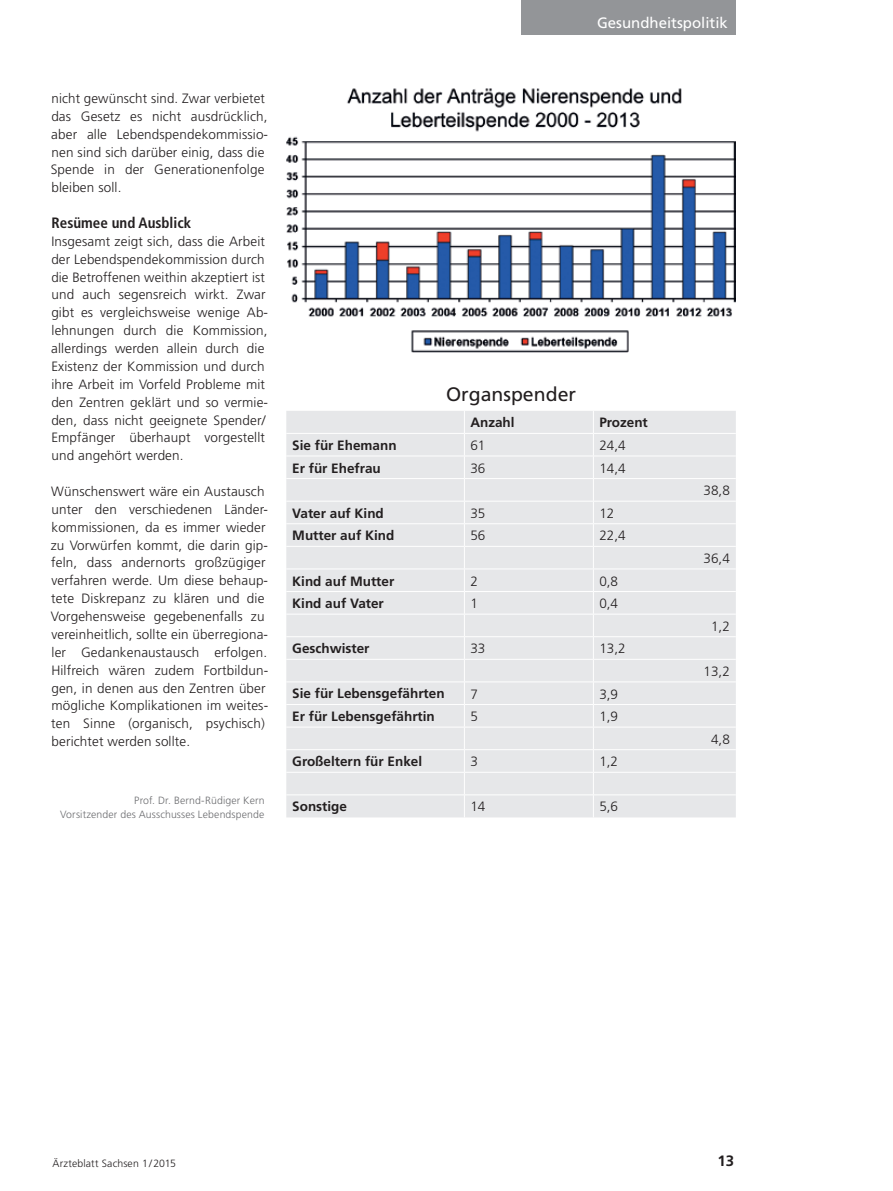
<style>
.page{position:relative;width:893px;height:1191px;background:#fff}
.page>*{position:absolute;margin:0;border:0;box-sizing:border-box;transform-origin:0 0}
.t1{font:19.5px "Frutiger";color:#231f20}
.Zwischenüberschrift{font:700 condensed 15px "Frutiger";color:#231f20}
.t2{font:15px "Frutiger";color:#fff}
.t3{font:700 15px "Frutiger";color:#231f20}
.Text_allgemein{font:300 13.5px/17.9px "Frutiger";letter-spacing:.01em;color:#231f20}
.t4{font:700 13.5px "Frutiger";color:#231f20}
.Autoren{font:300 10.5px "Frutiger";letter-spacing:.01em;color:#6c6d70}
.t5{font:300 10.5px "Frutiger";letter-spacing:.015em;color:#231f20}
</style>
<div class="page">
<div style="left:522px;top:0;width:214px;height:34px;background:#939598"></div>
<img style="left:286px;top:88px;width:450px;height:264px">
<div style="left:286px;top:411px;width:450px;height:406px;background:#e6e7e9"></div>
<hr style="left:286px;top:433px;width:178px;height:1px;background:#fff">
<hr style="left:464px;top:433px;width:129px;height:1px;background:#fff">
<hr style="left:593px;top:433px;width:143px;height:1px;background:#fff">
<hr style="left:286px;top:455px;width:178px;height:1px;background:#fff">
<hr style="left:464px;top:455px;width:129px;height:1px;background:#fff">
<hr style="left:593px;top:455px;width:143px;height:1px;background:#fff">
<hr style="left:286px;top:478px;width:178px;height:1px;background:#fff">
<hr style="left:464px;top:478px;width:129px;height:1px;background:#fff">
<hr style="left:593px;top:478px;width:143px;height:1px;background:#fff">
<hr style="left:286px;top:501px;width:178px;height:1px;background:#fff">
<hr style="left:464px;top:501px;width:129px;height:1px;background:#fff">
<hr style="left:593px;top:501px;width:143px;height:1px;background:#fff">
<hr style="left:286px;top:523px;width:178px;height:1px;background:#fff">
<hr style="left:464px;top:523px;width:129px;height:1px;background:#fff">
<hr style="left:593px;top:523px;width:143px;height:1px;background:#fff">
<hr style="left:286px;top:546px;width:178px;height:1px;background:#fff">
<hr style="left:464px;top:546px;width:129px;height:1px;background:#fff">
<hr style="left:593px;top:546px;width:143px;height:1px;background:#fff">
<hr style="left:286px;top:568px;width:178px;height:1px;background:#fff">
<hr style="left:464px;top:568px;width:129px;height:1px;background:#fff">
<hr style="left:593px;top:568px;width:143px;height:1px;background:#fff">
<hr style="left:286px;top:591px;width:178px;height:1px;background:#fff">
<hr style="left:464px;top:591px;width:129px;height:1px;background:#fff">
<hr style="left:593px;top:591px;width:143px;height:1px;background:#fff">
<hr style="left:286px;top:614px;width:178px;height:1px;background:#fff">
<hr style="left:464px;top:614px;width:129px;height:1px;background:#fff">
<hr style="left:593px;top:614px;width:143px;height:1px;background:#fff">
<hr style="left:286px;top:636px;width:178px;height:1px;background:#fff">
<hr style="left:464px;top:636px;width:129px;height:1px;background:#fff">
<hr style="left:593px;top:636px;width:143px;height:1px;background:#fff">
<hr style="left:286px;top:659px;width:178px;height:1px;background:#fff">
<hr style="left:464px;top:659px;width:129px;height:1px;background:#fff">
<hr style="left:593px;top:659px;width:143px;height:1px;background:#fff">
<hr style="left:286px;top:681px;width:178px;height:1px;background:#fff">
<hr style="left:464px;top:681px;width:129px;height:1px;background:#fff">
<hr style="left:593px;top:681px;width:143px;height:1px;background:#fff">
<hr style="left:286px;top:704px;width:178px;height:1px;background:#fff">
<hr style="left:464px;top:704px;width:129px;height:1px;background:#fff">
<hr style="left:593px;top:704px;width:143px;height:1px;background:#fff">
<hr style="left:286px;top:726px;width:178px;height:1px;background:#fff">
<hr style="left:464px;top:726px;width:129px;height:1px;background:#fff">
<hr style="left:593px;top:726px;width:143px;height:1px;background:#fff">
<hr style="left:286px;top:749px;width:178px;height:1px;background:#fff">
<hr style="left:464px;top:749px;width:129px;height:1px;background:#fff">
<hr style="left:593px;top:749px;width:143px;height:1px;background:#fff">
<hr style="left:286px;top:772px;width:178px;height:1px;background:#fff">
<hr style="left:464px;top:772px;width:129px;height:1px;background:#fff">
<hr style="left:593px;top:772px;width:143px;height:1px;background:#fff">
<hr style="left:286px;top:794px;width:178px;height:1px;background:#fff">
<hr style="left:464px;top:794px;width:129px;height:1px;background:#fff">
<svg style="left:464px;top:411px;width:1px;height:406px"></svg>
<hr style="left:593px;top:794px;width:143px;height:1px;background:#fff">
<svg style="left:593px;top:411px;width:1px;height:406px"></svg>
<p class="Text_allgemein" style="left:51px;top:89px;width:219px">nicht gewünscht sind. Zwar verbietet das Gesetz es nicht ausdrücklich, aber alle Lebendspendekommissio&shy;nen sind sich darüber einig, dass die<br>Spende in der Generationenfolge bleiben soll.</p>
<p class="Zwischenüberschrift" style="left:52px;top:214px;width:141px">Resümee und Ausblick</p>
<p class="Text_allgemein" style="left:51px;top:232px;width:218px">Insgesamt zeigt sich, dass die Arbeit der Lebendspendekommission durch die Betroffenen weithin akzeptiert ist und auch segensreich wirkt. Zwar gibt es vergleichsweise wenige Ab-- lehnungen durch die Kommission, allerdings werden allein durch die Existenz der Kommission und durch ihre Arbeit im Vorfeld Probleme mit den Zentren geklärt und so vermie&shy;den, dass nicht geeignete Spender/ Empfänger überhaupt vorgestellt und angehört werden.</p>
<p class="Text_allgemein" style="left:51px;top:482px;width:219px">Wünschenswert wäre ein Austausch unter den verschiedenen Länder&shy;kommissionen, da es immer wieder zu Vorwürfen kommt, die darin gip&shy;feln, dass andernorts großzügiger verfahren werde. Um diese behaup&shy;tete Diskrepanz zu klären und die Vorgehensweise gegebenenfalls zu vereinheitlich, sollte ein überregiona&shy;ler Gedankenaustausch erfolgen.<br>Hilfreich wären zudem Fortbildun&shy;gen, in denen aus den Zentren über mögliche Komplikationen im weites&shy;ten Sinne (organisch, psychisch) berichtet werden sollte.</p>
<p class="Autoren" style="left:134px;top:795px;width:132px">Prof. Dr. Bernd-Rüdiger Kern</p>
<p class="Autoren" style="left:60px;top:808px;width:206px">Vorsitzender des Ausschusses Lebendspende</p>
<p class="t2" style="left:597px;top:14px;width:132px">Gesundheitspolitik</p>
<p class="t1" style="left:446px;top:382px;width:132px">Organspender</p>
<p class="t4" style="left:470px;top:415px;width:46px">Anzahl</p>
<p class="t4" style="left:599px;top:415px;width:50px">Prozent</p>
<p class="t4" style="left:292px;top:437px;width:106px">Sie für Ehemann</p>
<p class="Text_allgemein" style="left:470px;top:436px;width:17px">61</p>
<p class="Text_allgemein" style="left:599px;top:436px;width:28px">24,4</p>
<p class="t4" style="left:292px;top:460px;width:90px">Er für Ehefrau</p>
<p class="Text_allgemein" style="left:470px;top:459px;width:17px">36</p>
<p class="Text_allgemein" style="left:599px;top:459px;width:28px">14,4</p>
<p class="t4" style="left:292px;top:505px;width:93px">Vater auf Kind</p>
<p class="Text_allgemein" style="left:470px;top:504px;width:17px">35</p>
<p class="Text_allgemein" style="left:599px;top:504px;width:17px">12</p>
<p class="t4" style="left:292px;top:528px;width:104px">Mutter auf Kind</p>
<p class="Text_allgemein" style="left:470px;top:527px;width:17px">56</p>
<p class="Text_allgemein" style="left:599px;top:527px;width:28px">22,4</p>
<p class="t4" style="left:292px;top:573px;width:104px">Kind auf Mutter</p>
<p class="Text_allgemein" style="left:470px;top:572px;width:9px">2</p>
<p class="Text_allgemein" style="left:599px;top:572px;width:20px">0,8</p>
<p class="t4" style="left:292px;top:595px;width:93px">Kind auf Vater</p>
<p class="Text_allgemein" style="left:470px;top:594px;width:9px">1</p>
<p class="Text_allgemein" style="left:599px;top:594px;width:20px">0,4</p>
<p class="t4" style="left:292px;top:640px;width:79px">Geschwister</p>
<p class="Text_allgemein" style="left:470px;top:639px;width:17px">33</p>
<p class="Text_allgemein" style="left:599px;top:639px;width:28px">13,2</p>
<p class="t4" style="left:292px;top:686px;width:154px">Sie für Lebensgefährten</p>
<p class="Text_allgemein" style="left:470px;top:685px;width:9px">7</p>
<p class="Text_allgemein" style="left:599px;top:685px;width:20px">3,9</p>
<p class="t4" style="left:292px;top:708px;width:144px">Er für Lebensgefährtin</p>
<p class="Text_allgemein" style="left:470px;top:707px;width:9px">5</p>
<p class="Text_allgemein" style="left:599px;top:707px;width:20px">1,9</p>
<p class="t4" style="left:292px;top:753px;width:131px">Großeltern für Enkel</p>
<p class="Text_allgemein" style="left:470px;top:752px;width:9px">3</p>
<p class="Text_allgemein" style="left:599px;top:752px;width:20px">1,2</p>
<p class="t4" style="left:292px;top:799px;width:56px">Sonstige</p>
<p class="Text_allgemein" style="left:470px;top:798px;width:17px">14</p>
<p class="Text_allgemein" style="left:599px;top:798px;width:20px">5,6</p>
<p class="Text_allgemein" style="left:704px;top:481px;width:28px">38,8</p>
<p class="Text_allgemein" style="left:704px;top:549px;width:28px">36,4</p>
<p class="Text_allgemein" style="left:711px;top:617px;width:20px">1,2</p>
<p class="Text_allgemein" style="left:704px;top:662px;width:28px">13,2</p>
<p class="Text_allgemein" style="left:711px;top:730px;width:20px">4,8</p>
<p class="t5" style="left:53px;top:1157px;width:125px">Ärzteblatt Sachsen 1/2015</p>
<p class="t3" style="left:717px;top:1151px;width:18px">13</p>
</div>
